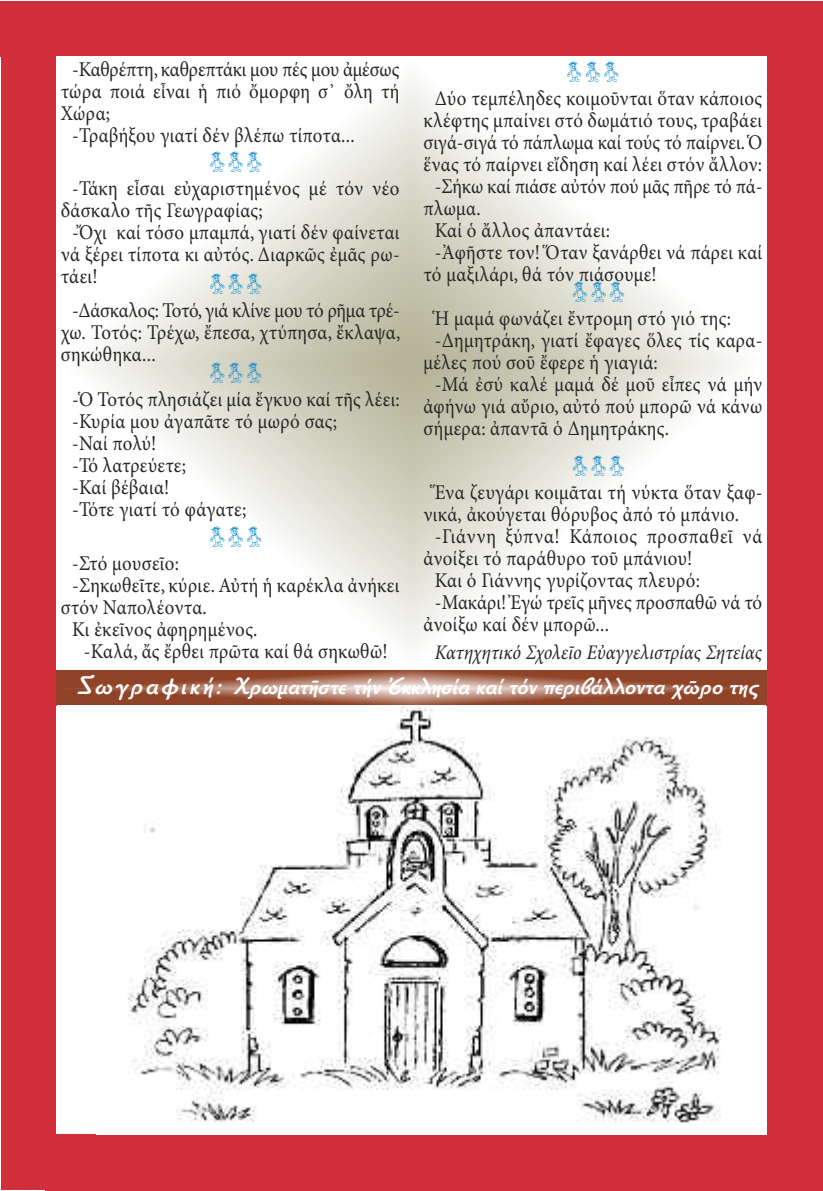
<style>
.page{position:relative;width:823px;height:1191px;background:#fff}
.page>*{position:absolute;margin:0;border:0;box-sizing:border-box;transform-origin:0 0}
.t1{font:28px "PF Kids Lilstuff";letter-spacing:.035em;color:#0085cc;scale:.95 1}
.t2{font:italic 24px "Autokratorika Bold Pt";color:#fff}
.t3{font:21px/22px "Minion Pro";letter-spacing:.015em;color:#272627;text-align:justify;scale:.9 1}
.t4{font:italic condensed 21px "Minion Pro";letter-spacing:-.005em;color:#272627;scale:.95 1}
.t5{font:21px "Minion Pro";letter-spacing:-.01em;color:#272627;scale:.9 1}
.t6{font:21px "Minion Pro";letter-spacing:-.005em;color:#272627;scale:.9 1}
.t7{font:21px "Minion Pro";letter-spacing:.04em;color:#272627;scale:.9 1}
.s1{font-size:26px}
</style>
<div class="page">
<div style="left:1px;top:8px;width:56px;height:1182px;background:#d12f3b"></div>
<div style="left:0;top:1px;width:822px;height:56px;background:#d12f3b"></div>
<div style="left:765px;top:2px;width:57px;height:1189px;background:#d12f3b"></div>
<div style="left:45px;top:1134px;width:777px;height:57px;background:#d12f3b"></div>
<svg style="left:57px;top:671px;width:708px;height:34px;background:#a4654e"></svg>
<img style="left:127px;top:706px;width:594px;height:417px">
<p class="t5" style="left:72px;top:61px;width:365px">-Καθρέπτη, καθρεπτάκι μου πές μου ἀμέσως</p>
<p class="t3" style="left:61px;top:82px;width:377px">τώρα ποιά εἶναι ἡ πιό ὄμορφη σ᾽ ὄλη τή</p>
<p class="t3" style="left:61px;top:104px;width:56px">Χώρα;</p>
<p class="t3" style="left:72px;top:126px;width:315px">-Τραβήξου γιατί δέν βλέπω τίποτα...</p>
<h1 class="t1" style="left:208px;top:143px;width:59px">πππ</h1>
<p class="t3" style="left:72px;top:180px;width:365px">-Τάκη εἶσαι εὐχαριστημένος μέ τόν νέο</p>
<p class="t3" style="left:61px;top:202px;width:226px">δάσκαλο τῆς Γεωγραφίας;</p>
<p class="t3" style="left:72px;top:224px;width:365px">-Ὄχι καί τόσο μπαμπά, γιατί δέν φαίνεται</p>
<p class="t3" style="left:61px;top:246px;width:378px">νά ξέρει τίποτα κι αὐτός. Διαρκῶς ἐμᾶς ρω-</p>
<p class="t3" style="left:61px;top:268px;width:43px">τάει!</p>
<h1 class="t1" style="left:208px;top:265px;width:59px">πππ</h1>
<p class="t3" style="left:61px;top:302px;width:379px;text-indent:11px">-Δάσκαλος: Τοτό, γιά κλίνε μου τό ρῆμα τρέ&shy;χω. Τοτός: Τρέχω, ἔπεσα, χτύπησα, ἔκλαψα, σηκώθηκα...</p>
<h1 class="t1" style="left:565px;top:53px;width:59px">πππ</h1>
<p class="t3" style="left:434px;top:89px;width:365px">Δύο τεμπέληδες κοιμοῦνται ὅταν κάποιος</p>
<p class="t3" style="left:423px;top:111px;width:377px">κλέφτης μπαίνει στό δωμάτιό τους, τραβάει</p>
<p class="t3" style="left:423px;top:133px;width:377px">σιγά-σιγά τό πάπλωμα καί τούς τό παίρνει. Ὁ</p>
<p class="t3" style="left:423px;top:155px;width:377px">ἕνας τό παίρνει εἴδηση καί λέει στόν ἄλλον:</p>
<p class="t6" style="left:434px;top:178px;width:365px">-Σήκω καί πιάσε αὐτόν πού μᾶς πῆρε τό πά-</p>
<p class="t3" style="left:423px;top:199px;width:65px">πλωμα.</p>
<p class="t3" style="left:434px;top:221px;width:196px">Καί ὁ ἄλλος ἀπαντάει:</p>
<p class="t3" style="left:434px;top:243px;width:365px">-Ἀφῆστε τον! Ὅταν ξανάρθει νά πάρει καί</p>
<p class="t3" style="left:423px;top:265px;width:260px">τό μαξιλάρι, θά τόν πιάσουμε!</p>
<h1 class="t1" style="left:570px;top:273px;width:59px">πππ</h1>
<p class="t3" style="left:434px;top:309px;width:330px">Ἡ μαμά φωνάζει ἔντρομη στό γιό της:</p>
<p class="t3" style="left:434px;top:331px;width:365px">-Δημητράκη, γιατί ἔφαγες ὅλες τίς καρα-</p>
<p class="t3" style="left:423px;top:353px;width:262px">μέλες πού σοῦ ἔφερε ἡ γιαγιά:</p>
<p class="t3" style="left:434px;top:375px;width:365px">-Μά ἐσύ καλέ μαμά δέ μοῦ εἶπες νά μήν</p>
<p class="t3" style="left:423px;top:397px;width:377px">ἀφήνω γιά αὔριο, αὐτό πού μπορῶ νά κάνω</p>
<p class="t3" style="left:423px;top:419px;width:274px">σήμερα: ἀπαντᾶ ὁ Δημητράκης.</p>
<h1 class="t1" style="left:570px;top:446px;width:59px">πππ</h1>
<p class="t3" style="left:434px;top:483px;width:365px">Ἕνα ζευγάρι κοιμᾶται τή νύκτα ὅταν ξαφ-</p>
<p class="t3" style="left:423px;top:505px;width:352px">νικά, ἀκούγεται θόρυβος ἀπό τό μπάνιο.</p>
<p class="t7" style="left:434px;top:528px;width:365px">-Γιάννη ξύπνα! Κάποιος προσπαθεῖ νά</p>
<p class="t3" style="left:423px;top:549px;width:300px">ἀνοίξει τό παράθυρο τοῦ μπάνιου!</p>
<p class="t3" style="left:434px;top:571px;width:296px">Και ὁ Γιάννης γυρίζοντας πλευρό:</p>
<p class="t3" style="left:434px;top:593px;width:365px">-Μακάρι! Ἐγώ τρεῖς μῆνες προσπαθῶ νά τό</p>
<p class="t3" style="left:423px;top:615px;width:207px">ἀνοίξω καί δέν μπορῶ...</p>
<p class="t4" style="left:434px;top:644px;width:346px">Κατηχητικό Σχολεῖο Εὐαγγελιστρίας Σητείας</p>
<p class="t2" style="left:76px;top:673px;width:689px"><span class="s1">Ζωγραφική:</span> Χρωματῆστε τήν Ἐκκλησία καί τόν περιβάλλοντα χῶρο της</p>
<h1 class="t1" style="left:208px;top:353px;width:59px">πππ</h1>
<p class="t3" style="left:72px;top:390px;width:365px;text-align:left">-Ὁ Τοτός πλησιάζει μία ἔγκυο καί τῆς λέει: -Κυρία μου ἀγαπᾶτε τό μωρό σας;<br>-Ναί πολύ!<br>-Τό λατρεύετε;<br>-Καί βέβαια!<br>-Τότε γιατί τό φάγατε;</p>
<h1 class="t1" style="left:208px;top:517px;width:59px">πππ</h1>
<p class="t3" style="left:72px;top:554px;width:120px">-Στό μουσεῖο:</p>
<p class="t3" style="left:72px;top:576px;width:365px">-Σηκωθεῖτε, κύριε. Αὐτή ἡ καρέκλα ἀνήκει</p>
<p class="t3" style="left:61px;top:598px;width:164px">στόν Ναπολέοντα.</p>
<p class="t3" style="left:72px;top:620px;width:207px">Κι ἐκεῖνος ἀφηρημένος.</p>
<p class="t3" style="left:84px;top:642px;width:339px">-Καλά, ἄς ἔρθει πρῶτα καί θά σηκωθῶ!</p>
</div>
